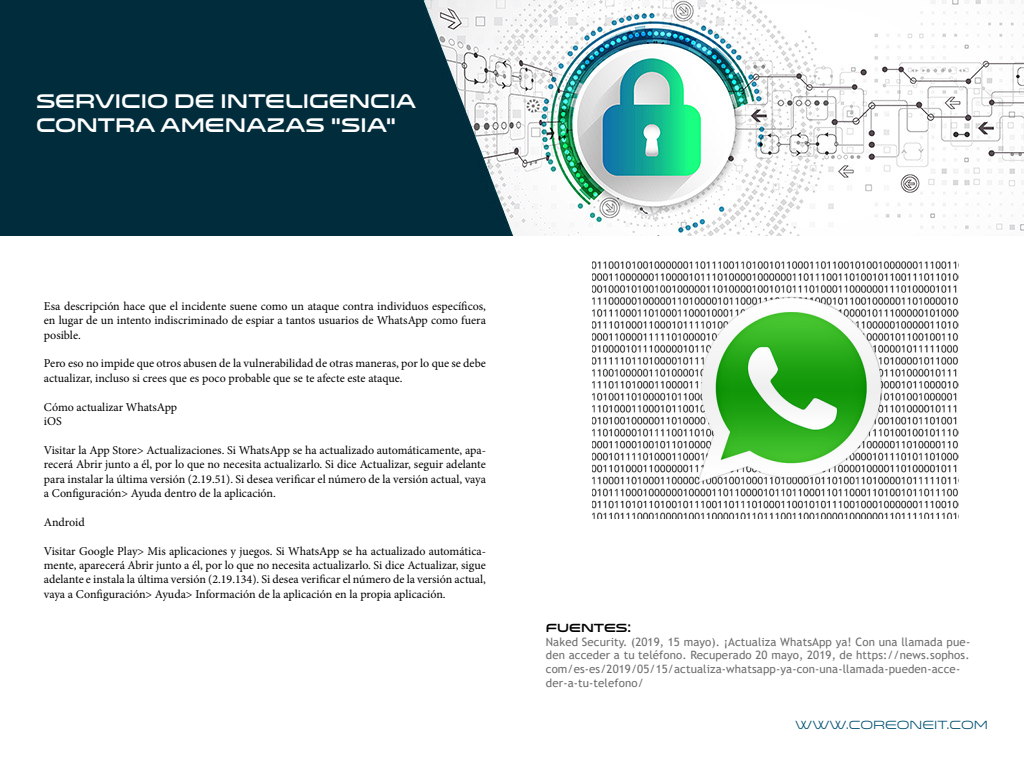
<style>
.page{position:relative;width:1024px;height:768px;background:#fff}
.page>*{position:absolute;margin:0;border:0;box-sizing:border-box;transform-origin:0 0}
.t1{font:20px/24px "Venera 900";color:#fff}
.t2{font:12px/14.4px "Minion Pro";color:#000;text-align:justify}
.t3{font:12px "Venera 500";color:#005272}
.t4{font:12px "Venera 900";color:#000}
.t5{font:11.5px/13.8px "Trebuchet MS";letter-spacing:.01em;color:#6e6e6e}
</style>
<div class="page">
<img style="left:0;top:0;width:1024px;height:236px">
<img style="left:592px;top:262px;width:366px;height:256px">
<h1 class="t1" style="left:36px;top:89px;width:382px">SERVICIO DE INTELIGENCIA<br>CONTRA AMENAZAS “SIA”</h1>
<p class="t2" style="left:44px;top:299px;width:444px">Esa descripción hace que el incidente suene como un ataque contra individuos específicos, en lugar de un intento indiscriminado de espiar a tantos usuarios de WhatsApp como fuera posible.</p>
<p class="t2" style="left:44px;top:356px;width:444px">Pero eso no impide que otros abusen de la vulnerabilidad de otras maneras, por lo que se debe actualizar, incluso si crees que es poco probable que se te afecte este ataque.</p>
<p class="t2" style="left:44px;top:400px;width:135px">Cómo actualizar WhatsApp</p>
<p class="t2" style="left:44px;top:414px;width:19px">iOS</p>
<p class="t2" style="left:44px;top:443px;width:444px">Visitar la App Store&gt; Actualizaciones. Si WhatsApp se ha actualizado automáticamente, apa&shy;recerá Abrir junto a él, por lo que no necesita actualizarlo. Si dice Actualizar, seguir adelante para instalar la última versión (2.19.51). Si desea verificar el número de la versión actual, vaya a Configuración&gt; Ayuda dentro de la aplicación.</p>
<p class="t2" style="left:44px;top:515px;width:42px">Android</p>
<p class="t2" style="left:44px;top:544px;width:444px">Visitar Google Play&gt; Mis aplicaciones y juegos. Si WhatsApp se ha actualizado automática&shy;mente, aparecerá Abrir junto a él, por lo que no necesita actualizarlo. Si dice Actualizar, sigue adelante e instala la última versión (2.19.134). Si desea verificar el número de la versión actual, vaya a Configuración&gt; Ayuda&gt; Información de la aplicación en la propia aplicación.</p>
<p class="t4" style="left:546px;top:620px;width:87px">FUENTES:</p>
<p class="t5" style="left:546px;top:635px;width:426px">Naked Security. (2019, 15 mayo). ¡Actualiza WhatsApp ya! Con una llamada pue&shy;den acceder a tu teléfono. Recuperado 20 mayo, 2019, de https://news.sophos. com/es-es/2019/05/15/actualiza-whatsapp-ya-con-una-llamada-pueden-acce&shy;der-a-tu-telefono/</p>
<p class="t3" style="left:795px;top:718px;width:194px">WWW.COREONEIT.COM</p>
</div>
